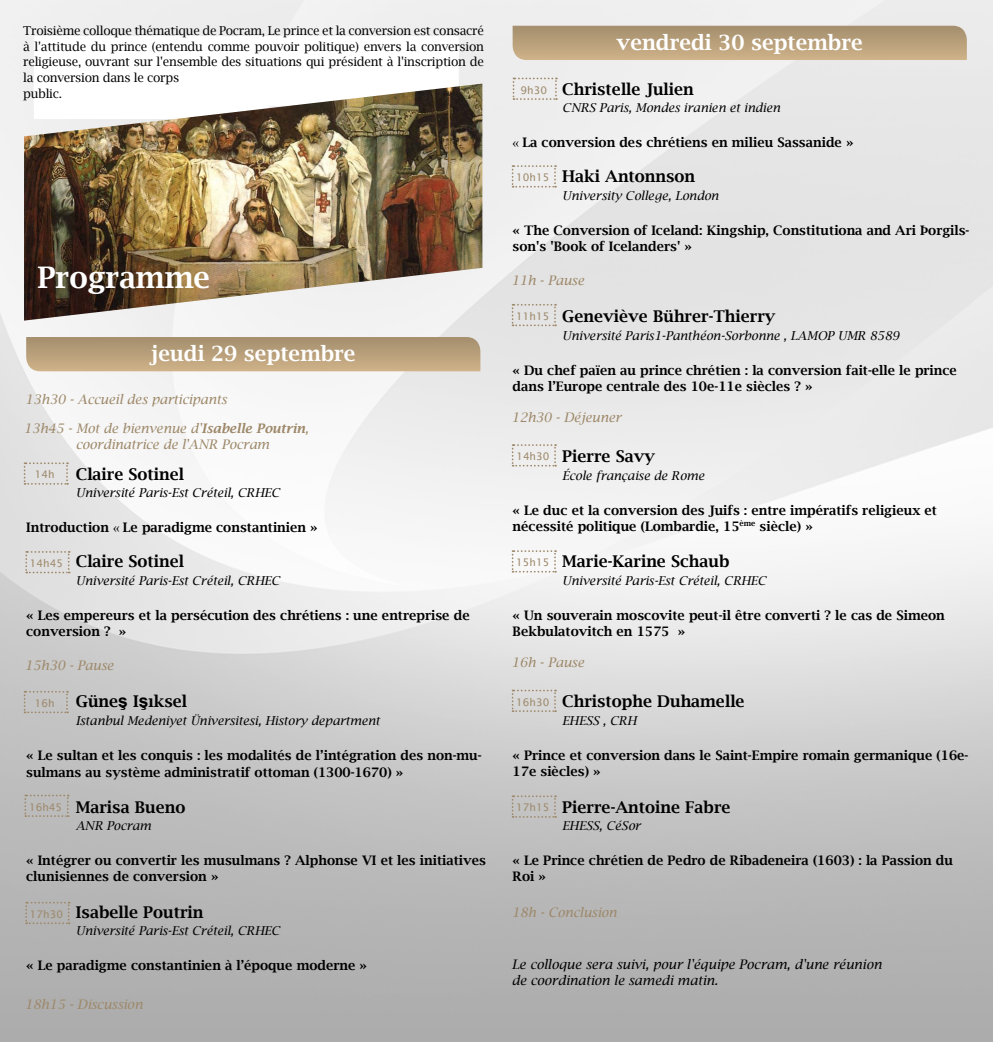
<style>
.page{position:relative;width:993px;height:1042px;background:#fff}
.page>*{position:absolute;margin:0;border:0;box-sizing:border-box;transform-origin:0 0}
.t1{font:600 29.75px "Lucida Bright";color:#fff}
.t2{font:600 21px "Lucida Bright";color:#fff}
.t3{font:600 16.1px "Lucida Bright";color:#000}
.t4{font:600 13.12px/15.8px "Lucida Bright";color:#000}
.t5{font:italic 13.12px/15.8px "Lucida Bright";color:#9d8869}
.t6{font:italic 13.12px/15.8px "Lucida Bright";color:#000}
.t7{font:italic 12.25px "Lucida Bright";color:#000}
.t8{font:12.25px/15.8px "Lucida Bright";letter-spacing:-.02em;color:#000}
.t9{font:10.5px "Lucida Sans";color:#9d8869}
.s1{font-weight:600}
.s2{font-family:"IFAO Grec Unicode";font-weight:400}
.s3{font-family:"Arial";font-weight:700;font-size:17.5px}
</style>
<div class="page">
<img style="left:0;top:0;width:992px;height:1042px">
<svg style="left:34px;top:36px;width:424px;height:48px"></svg>
<svg style="left:24px;top:462px;width:44px;height:23px"></svg>
<svg style="left:25px;top:551px;width:45px;height:22px"></svg>
<svg style="left:24px;top:691px;width:44px;height:22px"></svg>
<svg style="left:24px;top:794px;width:45px;height:23px"></svg>
<svg style="left:25px;top:902px;width:45px;height:22px"></svg>
<svg style="left:512px;top:78px;width:44px;height:22px"></svg>
<svg style="left:511px;top:165px;width:45px;height:23px"></svg>
<svg style="left:511px;top:304px;width:45px;height:22px"></svg>
<svg style="left:511px;top:444px;width:45px;height:22px"></svg>
<svg style="left:511px;top:550px;width:45px;height:22px"></svg>
<svg style="left:511px;top:689px;width:45px;height:23px"></svg>
<svg style="left:511px;top:795px;width:45px;height:23px"></svg>
<img style="left:24px;top:84px;width:458px;height:237px">
<svg style="left:26px;top:337px;width:454px;height:34px"></svg>
<svg style="left:512px;top:26px;width:454px;height:34px"></svg>
<p class="t8" style="left:23px;top:22px;width:462px">Troisième colloque thématique de Pocram, Le prince et la conversion est consacré à l'attitude du prince (entendu comme pouvoir politique) envers la conversion religieuse, ouvrant sur l'ensemble des situations qui président à l'inscription de la conversion dans le corps<br>public.</p>
<h1 class="t1" style="left:37px;top:260px;width:174px">Programme</h1>
<h2 class="t2" style="left:151px;top:341px;width:206px">jeudi 29 septembre</h2>
<p class="t5" style="left:25px;top:392px;width:203px">13h30 - Accueil des participants</p>
<p class="t5" style="left:76px;top:420px;width:234px;text-indent:-52px">13h45 - Mot de bienvenue d'<span class="s1">Isabelle Poutrin</span>, coordinatrice de l'ANR Pocram</p>
<p class="t3" style="left:76px;top:465px;width:110px">Claire Sotinel</p>
<p class="t7" style="left:76px;top:486px;width:205px">Université Paris-Est Créteil, CRHEC</p>
<p class="t4" style="left:26px;top:520px;width:293px">Introduction <span class="s2">«</span> Le paradigme constantinien »</p>
<p class="t3" style="left:76px;top:552px;width:110px">Claire Sotinel</p>
<p class="t7" style="left:76px;top:573px;width:205px">Université Paris-Est Créteil, CRHEC</p>
<p class="t4" style="left:26px;top:607px;width:445px">« Les empereurs et la persécution des chrétiens : une entreprise de conversion ? »</p>
<p class="t9" style="left:35px;top:469px;width:21px">14h</p>
<p class="t9" style="left:30px;top:557px;width:35px">14h45</p>
<p class="t5" style="left:25px;top:657px;width:90px">15h30 - Pause</p>
<p class="t9" style="left:35px;top:697px;width:21px">16h</p>
<p class="t3" style="left:76px;top:692px;width:113px">Güne<span class="s3">ş</span> I<span class="s3">ş</span>ıksel</p>
<p class="t7" style="left:76px;top:713px;width:305px">Istanbul Medeniyet Üniversitesi, History department</p>
<p class="t4" style="left:26px;top:746px;width:456px;line-height:17.5px">« Le sultan et les conquis : les modalités de l’intégration des non-mu&shy;sulmans au système administratif ottoman (1300-1670) »</p>
<p class="t3" style="left:76px;top:797px;width:111px">Marisa Bueno</p>
<p class="t7" style="left:76px;top:818px;width:77px">ANR Pocram</p>
<p class="t4" style="left:26px;top:852px;width:461px">« Intégrer ou convertir les musulmans ? Alphonse VI et les initiatives clunisiennes de conversion »</p>
<p class="t3" style="left:76px;top:902px;width:129px">Isabelle Poutrin</p>
<p class="t7" style="left:76px;top:923px;width:205px">Université Paris-Est Créteil, CRHEC</p>
<p class="t4" style="left:26px;top:957px;width:342px">« Le paradigme constantinien à l’époque moderne »</p>
<p class="t9" style="left:29px;top:801px;width:35px">16h45</p>
<p class="t9" style="left:30px;top:908px;width:35px">17h30</p>
<p class="t5" style="left:25px;top:996px;width:119px">18h15 - Discussion</p>
<h2 class="t2" style="left:616px;top:30px;width:248px">vendredi 30 septembre</h2>
<p class="t3" style="left:562px;top:80px;width:133px">Christelle Julien</p>
<p class="t7" style="left:562px;top:101px;width:219px">CNRS Paris, Mondes iranien et indien</p>
<p class="t4" style="left:512px;top:135px;width:342px"><span class="s2">«</span> La conversion des chrétiens en milieu Sassanide »</p>
<p class="t3" style="left:562px;top:167px;width:134px">Haki Antonnson</p>
<p class="t7" style="left:562px;top:188px;width:158px">University College, London</p>
<p class="t4" style="left:512px;top:222px;width:458px">« The Conversion of Iceland: Kingship, Constitutiona and Ari Þorgils&shy;son's 'Book of Icelanders' »</p>
<p class="t9" style="left:520px;top:84px;width:28px">9h30</p>
<p class="t9" style="left:516px;top:171px;width:35px">10h15</p>
<p class="t5" style="left:511px;top:273px;width:74px">11h - Pause</p>
<p class="t3" style="left:562px;top:307px;width:215px">Geneviève Bührer-Thierry</p>
<p class="t7" style="left:562px;top:328px;width:338px">Université Paris1-Panthéon-Sorbonne , LAMOP UMR 8589</p>
<p class="t4" style="left:512px;top:362px;width:445px">« Du chef païen au prince chrétien : la conversion fait-elle le prince dans l’Europe centrale des 10e-11e siècles ? »</p>
<p class="t9" style="left:516px;top:310px;width:35px">11h15</p>
<p class="t5" style="left:511px;top:409px;width:112px">12h30 - Déjeuner</p>
<p class="t3" style="left:562px;top:447px;width:94px">Pierre Savy</p>
<p class="t7" style="left:562px;top:468px;width:144px">École française de Rome</p>
<p class="t4" style="left:512px;top:502px;width:425px">« Le duc et la conversion des Juifs : entre impératifs religieux et nécessité politique (Lombardie, 15<sup>ème</sup> siècle) »</p>
<p class="t3" style="left:562px;top:552px;width:169px">Marie-Karine Schaub</p>
<p class="t7" style="left:562px;top:573px;width:205px">Université Paris-Est Créteil, CRHEC</p>
<p class="t4" style="left:512px;top:607px;width:433px">« Un souverain moscovite peut-il être converti ? le cas de Simeon<br>Bekbulatovitch en 1575 »</p>
<p class="t9" style="left:516px;top:450px;width:35px">14h30</p>
<p class="t9" style="left:516px;top:556px;width:35px">15h15</p>
<p class="t5" style="left:511px;top:655px;width:74px">16h - Pause</p>
<p class="t3" style="left:562px;top:692px;width:184px">Christophe Duhamelle</p>
<p class="t7" style="left:562px;top:713px;width:76px">EHESS , CRH</p>
<p class="t4" style="left:512px;top:747px;width:457px">« Prince et conversion dans le Saint-Empire romain germanique (16e-<br>17e siècles) »</p>
<p class="t3" style="left:562px;top:797px;width:170px">Pierre-Antoine Fabre</p>
<p class="t7" style="left:562px;top:818px;width:80px">EHESS, CéSor</p>
<p class="t4" style="left:512px;top:852px;width:442px">« Le Prince chrétien de Pedro de Ribadeneira (1603) : la Passion du<br>Roi »</p>
<p class="t9" style="left:516px;top:696px;width:35px">16h30</p>
<p class="t9" style="left:516px;top:801px;width:35px">17h15</p>
<p class="t5" style="left:511px;top:904px;width:106px">18h - Conclusion</p>
<p class="t6" style="left:511px;top:956px;width:371px">Le colloque sera suivi, pour l'équipe Pocram, d'une réunion de coordination le samedi matin.</p>
</div>
